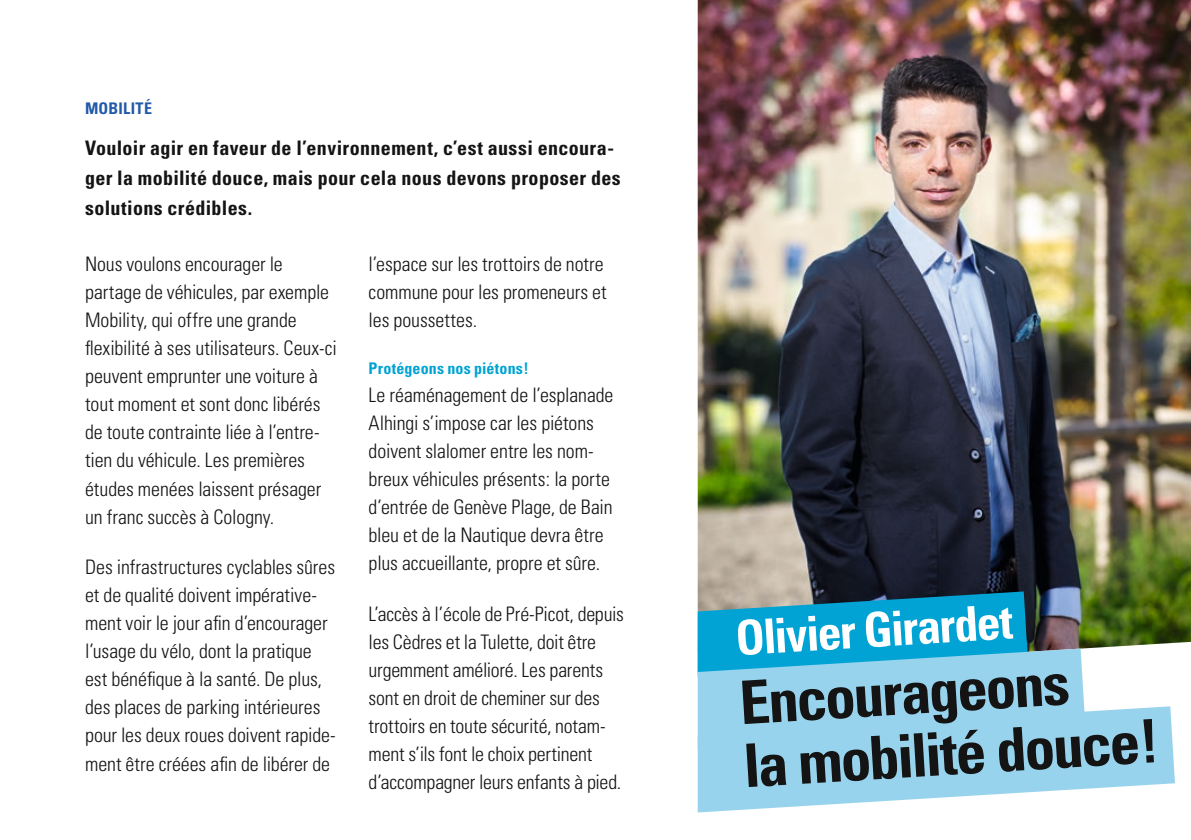
<style>
.page{position:relative;width:1191px;height:840px;background:#fff}
.page>*{position:absolute;margin:0;border:0;box-sizing:border-box;transform-origin:0 0}
.t1{font:700 condensed 60px/63.4px "Univers LT Std";color:#131413}
.t2{font:700 condensed 48px "Univers LT Std";color:#fff}
.TXT_courant{font:300 condensed 20px/28px "Univers LT Std";letter-spacing:-.005em;color:#131413}
.CHAPÒ{font:700 condensed 20px/30px "Univers LT Std";letter-spacing:.02em;color:#131413}
.SS_titre{font:700 condensed 16px "Univers LT Std";letter-spacing:.01em;color:#00a3d3}
.dicastère{font:700 condensed 16px "Univers LT Std";letter-spacing:.015em;color:#225aa9}
</style>
<div class="page">
<img style="left:697px;top:0;width:494px;height:649px">
<svg style="left:697px;top:591px;width:388px;height:115px"></svg>
<svg style="left:697px;top:706px;width:478px;height:106px;fill:#97d3ed"></svg>
<p class="dicastère" style="left:85px;top:98px;width:68px">MOBILITÉ</p>
<p class="CHAPÒ" style="left:85px;top:133px;width:537px">Vouloir agir en faveur de l’environnement, c’est aussi encoura&shy;ger la mobilité douce, mais pour cela nous devons proposer des solutions crédibles.</p>
<p class="TXT_courant" style="left:85px;top:250px;width:253px">Nous voulons encourager le partage de véhicules, par exemple<br>Mobility, qui offre une grande flexibilité à ses utilisateurs. Ceux-ci peuvent emprunter une voiture à tout moment et sont donc libérés de toute contrainte liée à l’entre&shy;tien du véhicule. Les premières études menées laissent présager un franc succès à Cologny.</p>
<p class="TXT_courant" style="left:85px;top:553px;width:252px">Des infrastructures cyclables sûres et de qualité doivent impérative&shy;ment voir le jour afin d’encourager l’usage du vélo, dont la pratique est bénéfique à la santé. De plus, des places de parking intérieures pour les deux roues doivent rapide&shy;ment être créées afin de libérer de</p>
<p class="TXT_courant" style="left:369px;top:250px;width:240px">l’espace sur les trottoirs de notre commune pour les promeneurs et les poussettes.</p>
<p class="SS_titre" style="left:369px;top:358px;width:161px">Protégeons nos piétons!</p>
<p class="TXT_courant" style="left:369px;top:381px;width:246px">Le réaménagement de l’esplanade Alhingi s’impose car les piétons doivent slalomer entre les nom&shy;breux véhicules présents: la porte d’entrée de Genève Plage, de Bain bleu et de la Nautique devra être plus accueillante, propre et sûre.</p>
<p class="TXT_courant" style="left:369px;top:599px;width:257px">L’accès à l’école de Pré-Picot, depuis les Cèdres et la Tulette, doit être urgemment amélioré. Les parents sont en droit de cheminer sur des trottoirs en toute sécurité, notam&shy;ment s’ils font le choix pertinent d’accompagner leurs enfants à pied.</p>
<p class="t2" style="left:733px;top:609px;width:279px;rotate:-4deg">Olivier Girardet</p>
<p class="t1" style="left:736px;top:672px;width:418px;rotate:-4deg">Encourageons<br>la mobilité douce!</p>
</div>
